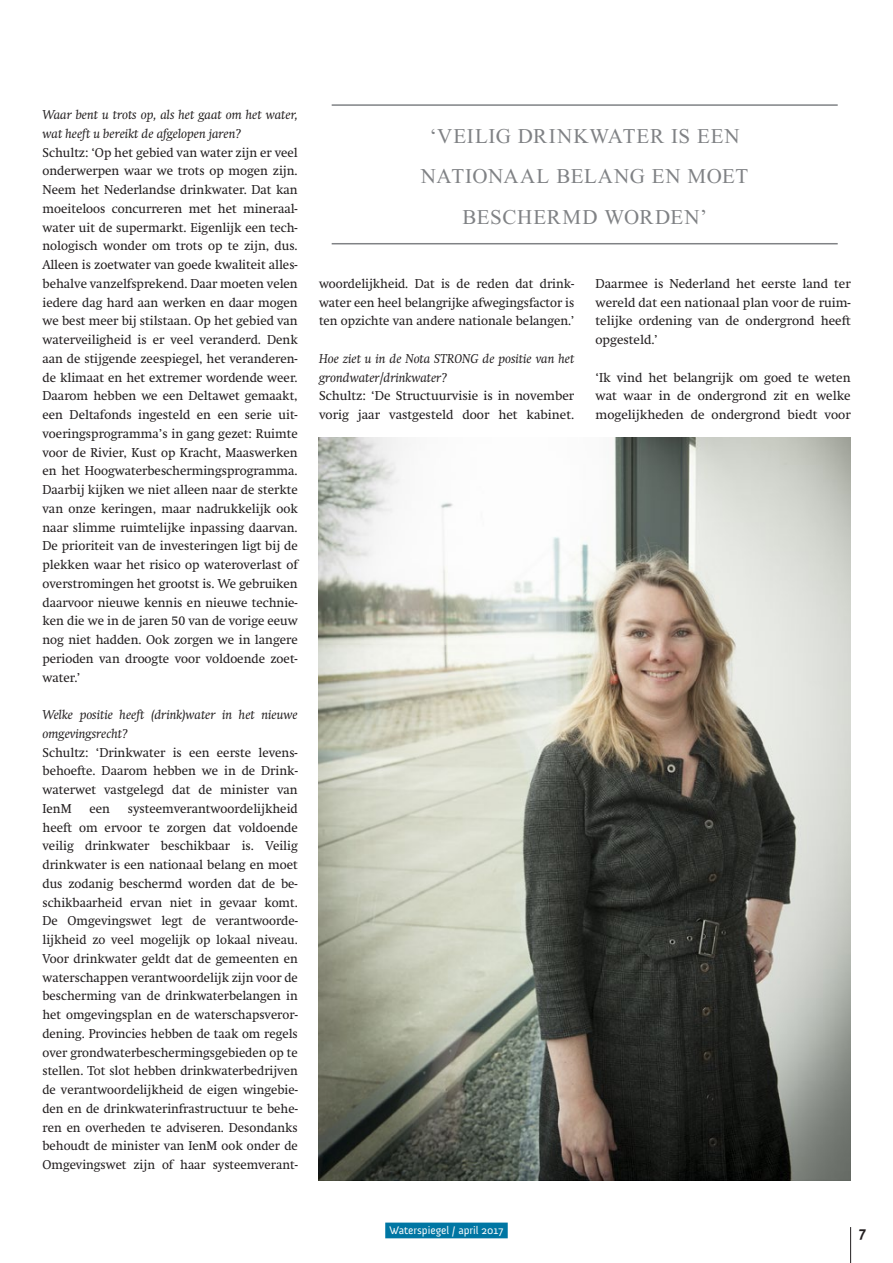
<style>
.page{position:relative;width:893px;height:1263px;background:#fff}
.page>*{position:absolute;margin:0;border:0;box-sizing:border-box;transform-origin:0 0}
.t1{font:21px/40.5px "Times New Roman";letter-spacing:.03em;color:#808285;text-align:center}
.t2{font:700 15px "Meta Plus";color:#231f20}
.t3{font:12.75px/18.8px "Swift";color:#231f20;text-align:justify}
.t4{font:italic 12.75px/18.8px "Swift";color:#231f20}
.t5{font:11.25px "Anivers";color:#fff}
</style>
<div class="page">
<hr style="left:850px;top:1227px;width:1px;height:36px;background:#231f20">
<div style="left:385px;top:1222px;width:123px;height:16px;background:#0076a3"></div>
<hr style="left:332px;top:104px;width:506px;height:2px;background:#808285">
<hr style="left:332px;top:243px;width:506px;height:1px;background:#808285">
<img style="left:319px;top:438px;width:531px;height:742px">
<p class="t4" style="left:43px;top:105px;width:257px">Waar bent u trots op, als het gaat om het water, wat heeft u bereikt de afgelopen jaren?</p>
<p class="t3" style="left:43px;top:143px;width:257px">Schultz: ‘Op het gebied van water zijn er veel onderwerpen waar we trots op mogen zijn.<br>Neem het Nederlandse drinkwater. Dat kan moeiteloos concurreren met het mineraal&shy;water uit de supermarkt. Eigenlijk een tech&shy;nologisch wonder om trots op te zijn, dus.<br>Alleen is zoetwater van goede kwaliteit alles&shy;behalve vanzelfsprekend. Daar moeten velen iedere dag hard aan werken en daar mogen we best meer bij stilstaan. Op het gebied van waterveiligheid is er veel veranderd. Denk aan de stijgende zeespiegel, het veranderen&shy;de klimaat en het extremer wordende weer.<br>Daarom hebben we een Deltawet gemaakt, een Deltafonds ingesteld en een serie uit&shy;voeringsprogramma’s in gang gezet: Ruimte voor de Rivier, Kust op Kracht, Maaswerken en het Hoogwaterbeschermingsprogramma.<br>Daarbij kijken we niet alleen naar de sterkte van onze keringen, maar nadrukkelijk ook naar slimme ruimtelijke inpassing daarvan.<br>De prioriteit van de investeringen ligt bij de plekken waar het risico op wateroverlast of overstromingen het grootst is. We gebruiken daarvoor nieuwe kennis en nieuwe technie&shy;ken die we in de jaren 50 van de vorige eeuw nog niet hadden. Ook zorgen we in langere perioden van droogte voor voldoende zoet&shy;water.’</p>
<p class="t4" style="left:43px;top:705px;width:257px">Welke positie heeft (drink)water in het nieuwe omgevingsrecht?</p>
<p class="t3" style="left:43px;top:743px;width:257px">Schultz: ‘Drinkwater is een eerste levens&shy;behoefte. Daarom hebben we in de Drink&shy;waterwet vastgelegd dat de minister van IenM</p>
<p class="t3" style="left:43px;top:799px;width:257px;text-indent:85px">systeemverantwoordelijkheid heeft om ervoor te zorgen dat voldoende veilig drinkwater beschikbaar is. Veilig drinkwater is een nationaal belang en moet dus zodanig beschermd worden dat de be&shy;schikbaarheid ervan niet in gevaar komt.<br>De Omgevingswet legt de verantwoorde&shy;lijkheid zo veel mogelijk op lokaal niveau.<br>Voor drinkwater geldt dat de gemeenten en waterschappen verantwoordelijk zijn voor de bescherming van de drinkwaterbelangen in het omgevingsplan en de waterschapsveror&shy;dening. Provincies hebben de taak om regels over grondwaterbeschermingsgebieden op te stellen. Tot slot hebben drinkwaterbedrijven de verantwoordelijkheid de eigen wingebie&shy;den en de drinkwaterinfrastructuur te behe&shy;ren en overheden te adviseren. Desondanks behoudt de minister van IenM ook onder de Omgevingswet zijn of haar systeemverant-</p>
<p class="t3" style="left:89px;top:799px;width:22px">een</p>
<h1 class="t1" style="left:421px;top:116px;width:329px">‘VEILIG DRINKWATER IS EEN<br>NATIONAAL BELANG EN MOET<br>BESCHERMD WORDEN’</h1>
<p class="t3" style="left:319px;top:274px;width:257px">woordelijkheid. Dat is de reden dat drink&shy;water een heel belangrijke afwegingsfactor is ten opzichte van andere nationale belangen.’</p>
<p class="t4" style="left:319px;top:349px;width:257px">Hoe ziet u in de Nota STRONG de positie van het grondwater/drinkwater?</p>
<p class="t3" style="left:319px;top:387px;width:257px">Schultz: ‘De Structuurvisie is in november vorig jaar vastgesteld door het kabinet.</p>
<p class="t3" style="left:595px;top:274px;width:257px">Daarmee is Nederland het eerste land ter wereld dat een nationaal plan voor de ruim&shy;telijke ordening van de ondergrond heeft opgesteld.’</p>
<p class="t3" style="left:595px;top:368px;width:257px">‘Ik vind het belangrijk om goed te weten wat waar in de ondergrond zit en welke mogelijkheden de ondergrond biedt voor</p>
<p class="t5" style="left:389px;top:1224px;width:115px">Waterspiegel / april 2017</p>
<p class="t2" style="left:859px;top:1223px;width:8px">7</p>
</div>
